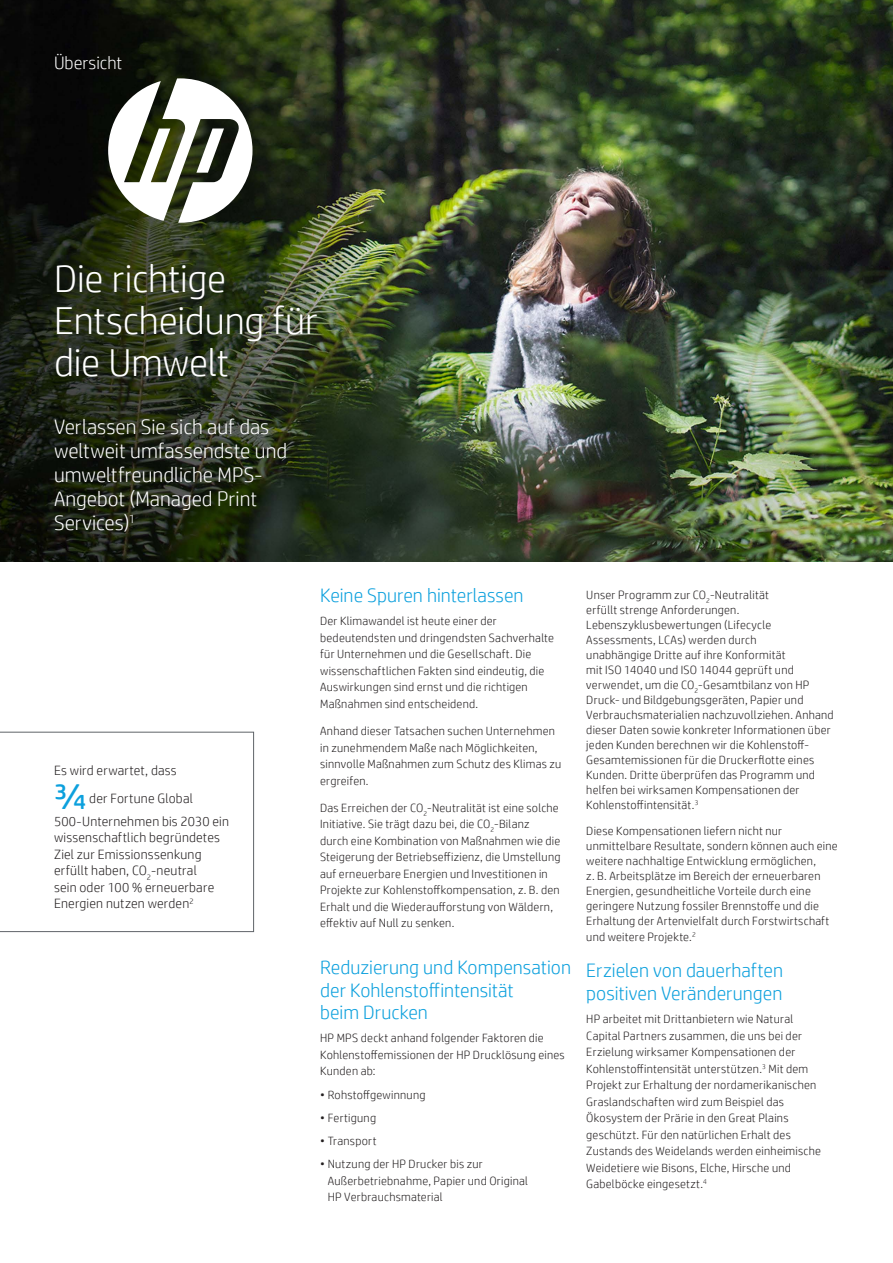
<style>
.page{position:relative;width:893px;height:1263px;background:#fff}
.page>*{position:absolute;margin:0;border:0;box-sizing:border-box;transform-origin:0 0}
.t1{font:300 39px/42px "HP Simplified";letter-spacing:-.005em;color:#fff}
.t2{font:36px "HP Simplified";color:#0ca0dd}
.t3{font:300 21px/24px "HP Simplified";color:#fff}
.t4{font:300 19.5px/22.5px "HP Simplified";color:#0ca0dd}
.t5{font:300 18px "HP Simplified";color:#fff}
.t6{font:300 13.5px/16.5px "HP Simplified";letter-spacing:.015em;color:#231f20;text-align:center}
.t7{font:300 12px/16.5px "HP Simplified";letter-spacing:.02em;color:#231f20}
</style>
<div class="page">
<img style="left:0;top:0;width:893px;height:562px">
<svg style="left:108px;top:78px;width:144px;height:145px"></svg>
<svg style="left:0;top:732px;width:254px;height:200px"></svg>
<h3 class="t5" style="left:54px;top:51px;width:70px">Übersicht</h3>
<h1 class="t1" style="left:54px;top:257px;width:265px">Die richtige<br>Entscheidung für die Umwelt</h1>
<h3 class="t3" style="left:54px;top:414px;width:235px">Verlassen Sie sich auf das weltweit umfassendste und umweltfreundliche MPS-<br>Angebot (Managed Print<br>Services)<sup>1</sup></h3>
<p class="t6" style="left:54px;top:762px;width:124px">Es wird erwartet, dass</p>
<h2 class="t2" style="left:54px;top:773px;width:34px">3/4</h2>
<p class="t6" style="left:54px;top:787px;width:176px;line-height:22.5px">der Fortune Global<br>500-Unternehmen bis 2030 ein</p>
<p class="t6" style="left:54px;top:829px;width:168px;text-align:left">wissenschaftlich begründetes<br>Ziel zur Emissionssenkung erfüllt haben, CO<sub>2</sub>-neutral sein oder 100 % erneuerbare<br>Energien nutzen werden<sup>2</sup></p>
<h3 class="t4" style="left:320px;top:583px;width:205px">Keine Spuren hinterlassen</h3>
<p class="t7" style="left:320px;top:612px;width:235px">Der Klimawandel ist heute einer der bedeutendsten und dringendsten Sachverhalte für Unternehmen und die Gesellschaft. Die wissenschaftlichen Fakten sind eindeutig, die Auswirkungen sind ernst und die richtigen Maßnahmen sind entscheidend.</p>
<p class="t7" style="left:320px;top:722px;width:243px">Anhand dieser Tatsachen suchen Unternehmen in zunehmendem Maße nach Möglichkeiten, sinnvolle Maßnahmen zum Schutz des Klimas zu ergreifen.</p>
<p class="t7" style="left:320px;top:799px;width:242px">Das Erreichen der CO<sub>2</sub>-Neutralität ist eine solche Initiative. Sie trägt dazu bei, die CO<sub>2</sub>-Bilanz durch eine Kombination von Maßnahmen wie die Steigerung der Betriebseffizienz, die Umstellung auf erneuerbare Energien und Investitionen in Projekte zur Kohlenstoffkompensation, z. B. den Erhalt und die Wiederaufforstung von Wäldern, effektiv auf Null zu senken.</p>
<h3 class="t4" style="left:320px;top:956px;width:252px">Reduzierung und Kompensation der Kohlenstoffintensität<br>beim Drucken</h3>
<p class="t7" style="left:320px;top:1030px;width:246px">HP MPS deckt anhand folgender Faktoren die<br>Kohlenstoffemissionen der HP Drucklösung eines<br>Kunden ab:</p>
<p class="t7" style="left:320px;top:1086px;width:107px">• Rohstoffgewinnung</p>
<p class="t7" style="left:320px;top:1109px;width:57px">• Fertigung</p>
<p class="t7" style="left:320px;top:1132px;width:58px">• Transport</p>
<p class="t7" style="left:328px;top:1156px;width:202px;text-indent:-8px">• Nutzung der HP Drucker bis zur<br>Außerbetriebnahme, Papier und Original<br>HP Verbrauchsmaterial</p>
<p class="t7" style="left:586px;top:587px;width:249px;line-height:15px">Unser Programm zur CO<sub>2</sub>-Neutralität<br>erfüllt strenge Anforderungen.<br>Lebenszyklusbewertungen (Lifecycle Assessments, LCAs) werden durch<br>unabhängige Dritte auf ihre Konformität<br>mit ISO 14040 und ISO 14044 geprüft und verwendet, um die CO<sub>2</sub>-Gesamtbilanz von HP Druck- und Bildgebungsgeräten, Papier und Verbrauchsmaterialien nachzuvollziehen. Anhand dieser Daten sowie konkreter Informationen über jeden Kunden berechnen wir die Kohlenstoff-Gesamtemissionen für die Druckerflotte eines Kunden. Dritte überprüfen das Programm und helfen bei wirksamen Kompensationen der Kohlenstoffintensität.<sup>3</sup></p>
<p class="t7" style="left:586px;top:823px;width:253px;line-height:15px">Diese Kompensationen liefern nicht nur unmittelbare Resultate, sondern können auch eine weitere nachhaltige Entwicklung ermöglichen,<br>z. B. Arbeitsplätze im Bereich der erneuerbaren Energien, gesundheitliche Vorteile durch eine geringere Nutzung fossiler Brennstoffe und die Erhaltung der Artenvielfalt durch Forstwirtschaft</p>
<p class="t7" style="left:586px;top:929px;width:111px">und weitere Projekte.<sup>2</sup></p>
<h3 class="t4" style="left:586px;top:959px;width:198px">Erzielen von dauerhaften positiven Veränderungen</h3>
<p class="t7" style="left:586px;top:1010px;width:236px">HP arbeitet mit Drittanbietern wie Natural Capital Partners zusammen, die uns bei der Erzielung wirksamer Kompensationen der Kohlenstoffintensität unterstützen.<sup>3</sup> Mit dem Projekt zur Erhaltung der nordamerikanischen Graslandschaften wird zum Beispiel das Ökosystem der Prärie in den Great Plains geschützt. Für den natürlichen Erhalt des Zustands des Weidelands werden einheimische Weidetiere wie Bisons, Elche, Hirsche und Gabelböcke eingesetzt.<sup>4</sup></p>
</div>
